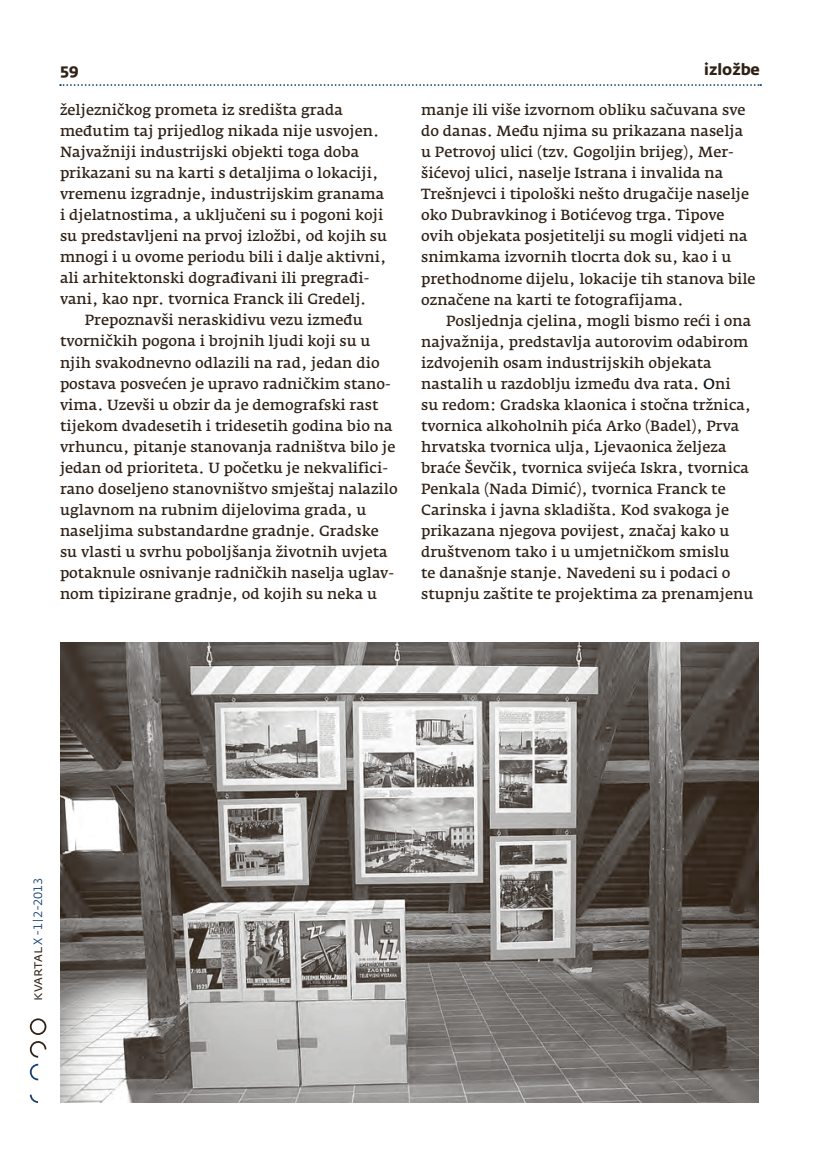
<style>
.page{position:relative;width:820px;height:1168px;background:#fff}
.page>*{position:absolute;margin:0;border:0;box-sizing:border-box;transform-origin:0 0}
.t1{font:700 15.75px "Fedra Sans Std";color:#2f2116}
.t2{font:600 14.53px/21px "Fedra Serif A Std";color:#2f2116}
.t3{font:11.9px "Fedra Sans Std";color:#134070}
.s1{color:#101416}
.s2{font-size:14px;color:#2f2116}
.s3{font-size:10.5px}
</style>
<div class="page">
<svg style="left:60px;top:84px;width:701px;height:2px"></svg>
<svg style="left:30px;top:1018px;width:16px;height:16px"></svg>
<svg style="left:30px;top:1041px;width:16px;height:16px"></svg>
<svg style="left:30px;top:1094px;width:8px;height:8px"></svg>
<svg style="left:30px;top:1063px;width:8px;height:17px"></svg>
<img style="left:60px;top:642px;width:698px;height:460px">
<p class="t1" style="left:60px;top:60px;width:20px">59</p>
<p class="t1" style="left:704px;top:60px;width:57px">izložbe</p>
<p class="t2" style="left:60px;top:100px;width:284px">željezničkog prometa iz središta grada</p>
<p class="t2" style="left:60px;top:121px;width:321px">međutim taj prijedlog nikada nije usvojen.</p>
<p class="t2" style="left:60px;top:142px;width:300px">Najvažniji industrijski objekti toga doba</p>
<p class="t2" style="left:60px;top:163px;width:320px">prikazani su na karti s detaljima o lokaciji,</p>
<p class="t2" style="left:60px;top:184px;width:326px">vremenu izgradnje, industrijskim granama</p>
<p class="t2" style="left:60px;top:205px;width:325px">i djelatnostima, a uključeni su i pogoni koji</p>
<p class="t2" style="left:60px;top:226px;width:328px">su predstavljeni na prvoj izložbi, od kojih su</p>
<p class="t2" style="left:60px;top:247px;width:328px">mnogi i u ovome periodu bili i dalje aktivni,</p>
<p class="t2" style="left:60px;top:268px;width:311px">ali arhitektonski dograđivani ili pregrađi-</p>
<p class="t2" style="left:60px;top:289px;width:308px">vani, kao npr. tvornica Franck ili Gredelj.</p>
<p class="t2" style="left:85px;top:310px;width:279px">Prepoznavši neraskidivu vezu između</p>
<p class="t2" style="left:60px;top:331px;width:312px">tvorničkih pogona i brojnih ljudi koji su u</p>
<p class="t2" style="left:60px;top:352px;width:321px">njih svakodnevno odlazili na rad, jedan dio</p>
<p class="t2" style="left:60px;top:373px;width:332px">postava posvećen je upravo radničkim stano-</p>
<p class="t2" style="left:60px;top:394px;width:320px">vima. Uzevši u obzir da je demografski rast</p>
<p class="t2" style="left:60px;top:415px;width:334px">tijekom dvadesetih i tridesetih godina bio na</p>
<p class="t2" style="left:60px;top:436px;width:337px">vrhuncu, pitanje stanovanja radništva bilo je</p>
<p class="t2" style="left:60px;top:457px;width:329px">jedan od prioriteta. U početku je nekvalifici-</p>
<p class="t2" style="left:60px;top:478px;width:339px">rano doseljeno stanovništvo smještaj nalazilo</p>
<p class="t2" style="left:60px;top:499px;width:308px">uglavnom na rubnim dijelovima grada, u</p>
<p class="t2" style="left:60px;top:520px;width:320px">naseljima substandardne gradnje. Gradske</p>
<p class="t2" style="left:60px;top:541px;width:329px">su vlasti u svrhu poboljšanja životnih uvjeta</p>
<p class="t2" style="left:60px;top:562px;width:335px">potaknule osnivanje radničkih naselja uglav-</p>
<p class="t2" style="left:60px;top:583px;width:318px">nom tipizirane gradnje, od kojih su neka u</p>
<p class="t2" style="left:421px;top:100px;width:336px">manje ili više izvornom obliku sačuvana sve do danas. Među njima su prikazana naselja u Petrovoj ulici (tzv. Gogoljin brijeg), Mer&shy;šićevoj ulici, naselje Istrana i invalida na Trešnjevci i tipološki nešto drugačije naselje oko Dubravkinog i Botićevog trga. Tipove ovih objekata posjetitelji su mogli vidjeti na snimkama izvornih tlocrta dok su, kao i u prethodnome dijelu, lokacije tih stanova bile označene na karti te fotografijama.</p>
<p class="t2" style="left:421px;top:310px;width:334px;text-indent:25px">Posljednja cjelina, mogli bismo reći i ona najvažnija, predstavlja autorovim odabirom izdvojenih osam industrijskih objekata nastalih u razdoblju između dva rata<span class="s1">. O</span>ni<br>su redom: Gradska klaonica i stočna tržnica, tvornica alkoholnih pića Arko (Badel), Prva hrvatska tvornica ulja, Ljevaonica željeza braće Ševčik, tvornica svijeća Iskra, tvornica Penkala (Nada Dimić), tvornica Franck te Carinska i javna skladišta. Kod svakoga je prikazana njegova povijest, značaj kako u društvenom tako i u umjetničkom smislu<br>te današnje stanje. Navedeni su i podaci o stupnju zaštite te projektima za prenamjenu</p>
<p class="t3" style="left:30px;top:1000px;width:125px;rotate:-90deg"><span class="s2">kvartal</span> X -1<span class="s3">|</span>2-2013</p>
</div>
